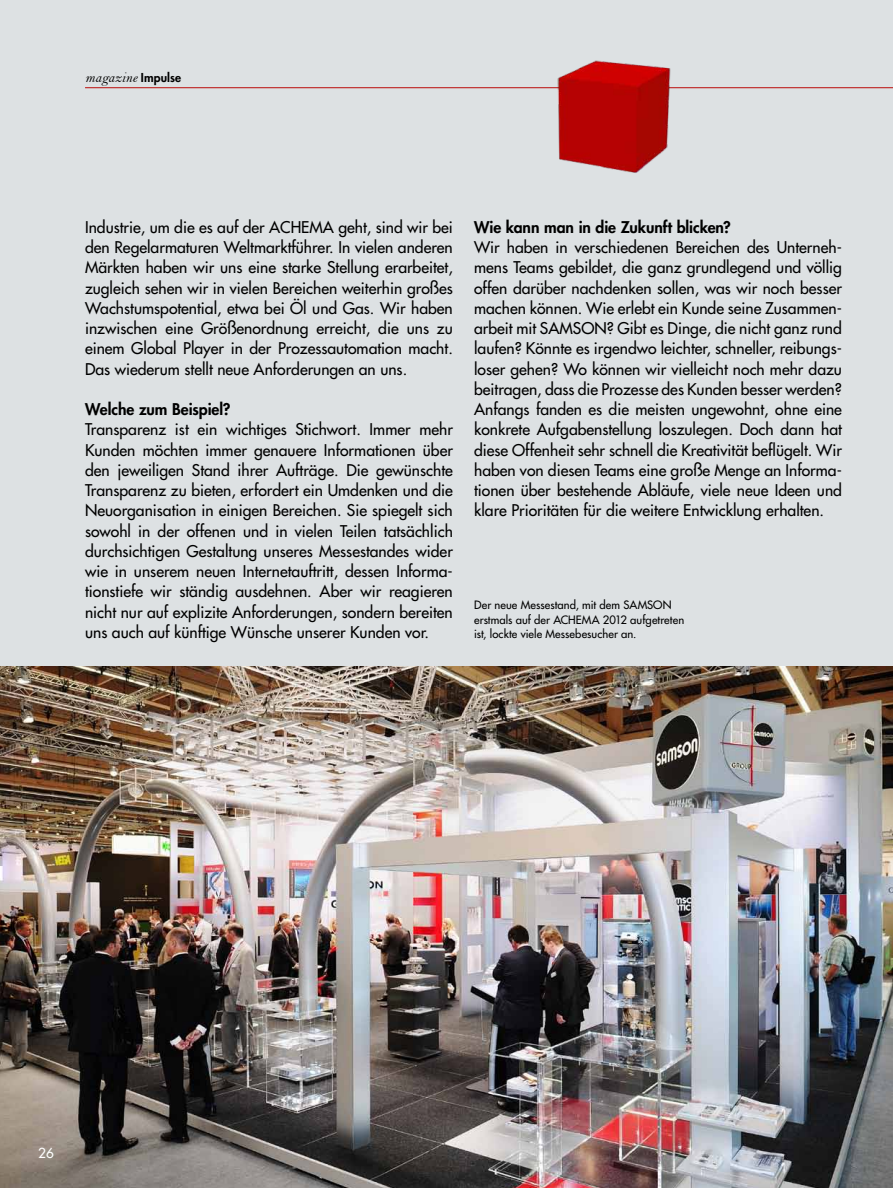
<style>
.page{position:relative;width:893px;height:1188px;background:#dde1e3}
.page>*{position:absolute;margin:0;border:0;box-sizing:border-box;transform-origin:0 0}
.t1{font:15.75px/20.2px "Futura";color:#000;text-align:justify}
.t2{font:800 15.75px "Futura";letter-spacing:-.005em;color:#000}
.t3{font:14.25px "Bell MT Italic";letter-spacing:.005em;color:#000}
.t4{font:13.5px "Futura";color:#fff}
.t5{font:11.25px/14.2px "Futura";letter-spacing:.01em;color:#000}
.s1{font-family:"Futura";font-weight:800;font-size:12px}
</style>
<div class="page">
<hr style="left:85px;top:87px;width:808px;height:1px;background:#bb0c0a">
<img style="left:0;top:666px;width:893px;height:522px">
<img style="left:557px;top:61px;width:113px;height:112px">
<p class="t3" style="left:85px;top:69px;width:98px">magazine <span class="s1">Impulse</span></p>
<p class="t1" style="left:85px;top:217px;width:369px">Industrie, um die es auf der ACHEMA geht, sind wir bei den Regelarmaturen Weltmarktführer. In vielen anderen Märkten haben wir uns eine starke Stellung erarbeitet, zugleich sehen wir in vielen Bereichen weiterhin großes Wachstumspotential, etwa bei Öl und Gas. Wir haben inzwischen eine Größenordnung erreicht, die uns zu einem Global Player in der Prozessautomation macht.<br>Das wiederum stellt neue Anforderungen an uns.</p>
<p class="t2" style="left:85px;top:399px;width:147px">Welche zum Beispiel?</p>
<p class="t1" style="left:85px;top:419px;width:369px">Transparenz ist ein wichtiges Stichwort. Immer mehr Kunden möchten immer genauere Informationen über den jeweiligen Stand ihrer Aufträge. Die gewünschte Transparenz zu bieten, erfordert ein Umdenken und die Neuorganisation in einigen Bereichen. Sie spiegelt sich sowohl in der offenen und in vielen Teilen tatsächlich durchsichtigen Gestaltung unseres Messestandes wider wie in unserem neuen Internetauftritt, dessen Informa&shy;tionstiefe wir ständig ausdehnen. Aber wir reagieren nicht nur auf explizite Anforderungen, sondern bereiten uns auch auf künftige Wünsche unserer Kunden vor.</p>
<p class="t2" style="left:474px;top:217px;width:258px">Wie kann man in die Zukunft blicken?</p>
<p class="t1" style="left:474px;top:237px;width:369px">Wir haben in verschiedenen Bereichen des Unterneh&shy;mens Teams gebildet, die ganz grundlegend und völlig offen darüber nachdenken sollen, was wir noch besser machen können. Wie erlebt ein Kunde seine Zusammen&shy;arbeit mit SAMSON? Gibt es Dinge, die nicht ganz rund laufen? Könnte es irgendwo leichter, schneller, reibungs&shy;loser gehen? Wo können wir vielleicht noch mehr dazu beitragen, dass die Prozesse des Kunden besser werden?<br>Anfangs fanden es die meisten ungewohnt, ohne eine konkrete Aufgabenstellung loszulegen. Doch dann hat diese Offenheit sehr schnell die Kreativität beflügelt. Wir haben von diesen Teams eine große Menge an Informa&shy;tionen über bestehende Abläufe, viele neue Ideen und klare Prioritäten für die weitere Entwicklung erhalten.</p>
<p class="t5" style="left:474px;top:598px;width:212px">Der neue Messestand, mit dem SAMSON erstmals auf der ACHEMA 2012 aufgetreten ist, lockte viele Messebesucher an.</p>
<p class="t4" style="left:38px;top:1144px;width:17px">26</p>
</div>
